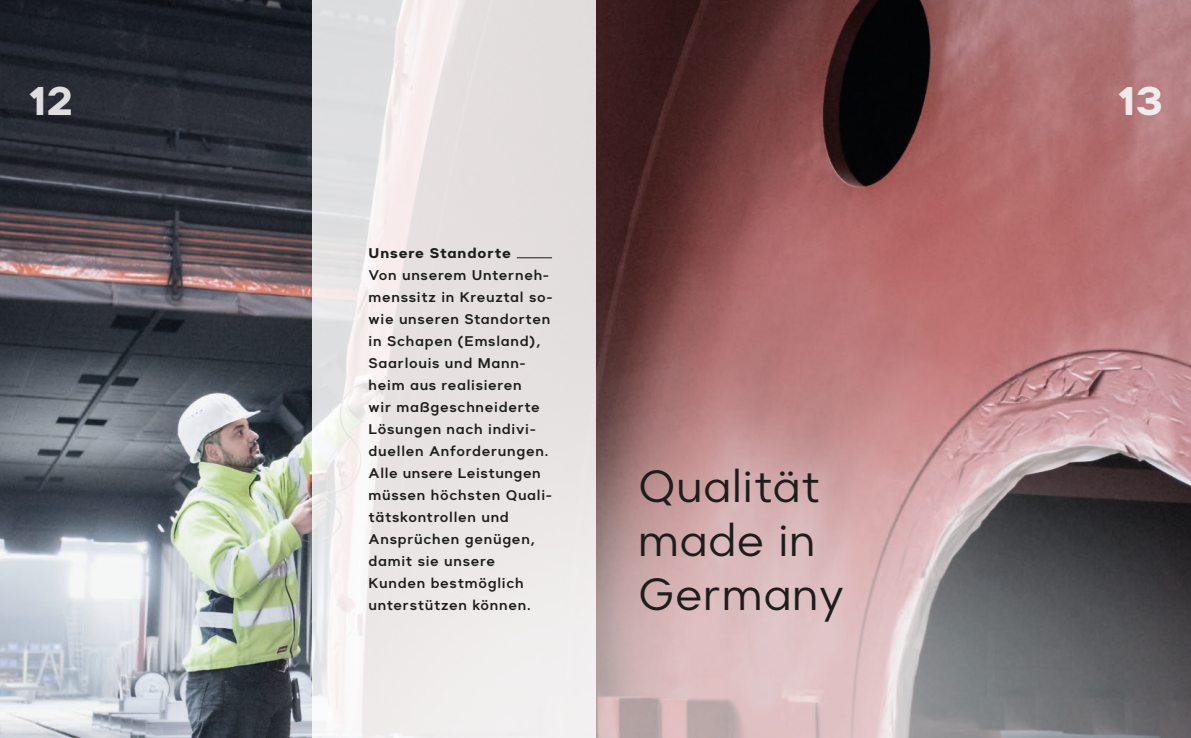
<style>
.page{position:relative;width:1191px;height:738px;background:#fff}
.page>*{position:absolute;margin:0;border:0;box-sizing:border-box;transform-origin:0 0}
.t1{font:45px/54px "Suprema";letter-spacing:.01em;color:#1d1d1b}
.t2{font:700 40px "Suprema";color:#fff}
.t3{font:600 14px/22px "Suprema";letter-spacing:.05em;color:#1d1d1b}
.t4{font:700 14px "Suprema";letter-spacing:.065em;color:#1d1d1b}
</style>
<div class="page">
<img style="left:0;top:0;width:1191px;height:737px">
<svg style="left:312px;top:0;width:283px;height:737px;background:#e9e5e5"></svg>
<hr style="left:517px;top:257px;width:35px;height:1px;background:#1d1d1b">
<h2 class="t2" style="left:28px;top:74px;width:46px">12</h2>
<h2 class="t2" style="left:1117px;top:74px;width:47px">13</h2>
<p class="t4" style="left:369px;top:243px;width:144px">Unsere Standorte</p>
<p class="t3" style="left:369px;top:264px;width:185px">Von unserem Unterneh&shy;menssitz in Kreuztal so&shy;wie unseren Standorten in Schapen (Emsland),<br>Saarlouis und Mann&shy;heim aus realisieren<br>wir maßgeschneiderte<br>Lösungen nach indivi&shy;duellen Anforderungen.<br>Alle unsere Leistungen müssen höchsten Quali&shy;tätskontrollen und<br>Ansprüchen genügen, damit sie unsere<br>Kunden bestmöglich unterstützen können.</p>
<h1 class="t1" style="left:638px;top:459px;width:207px">Qualität made in<br>Germany</h1>
</div>
